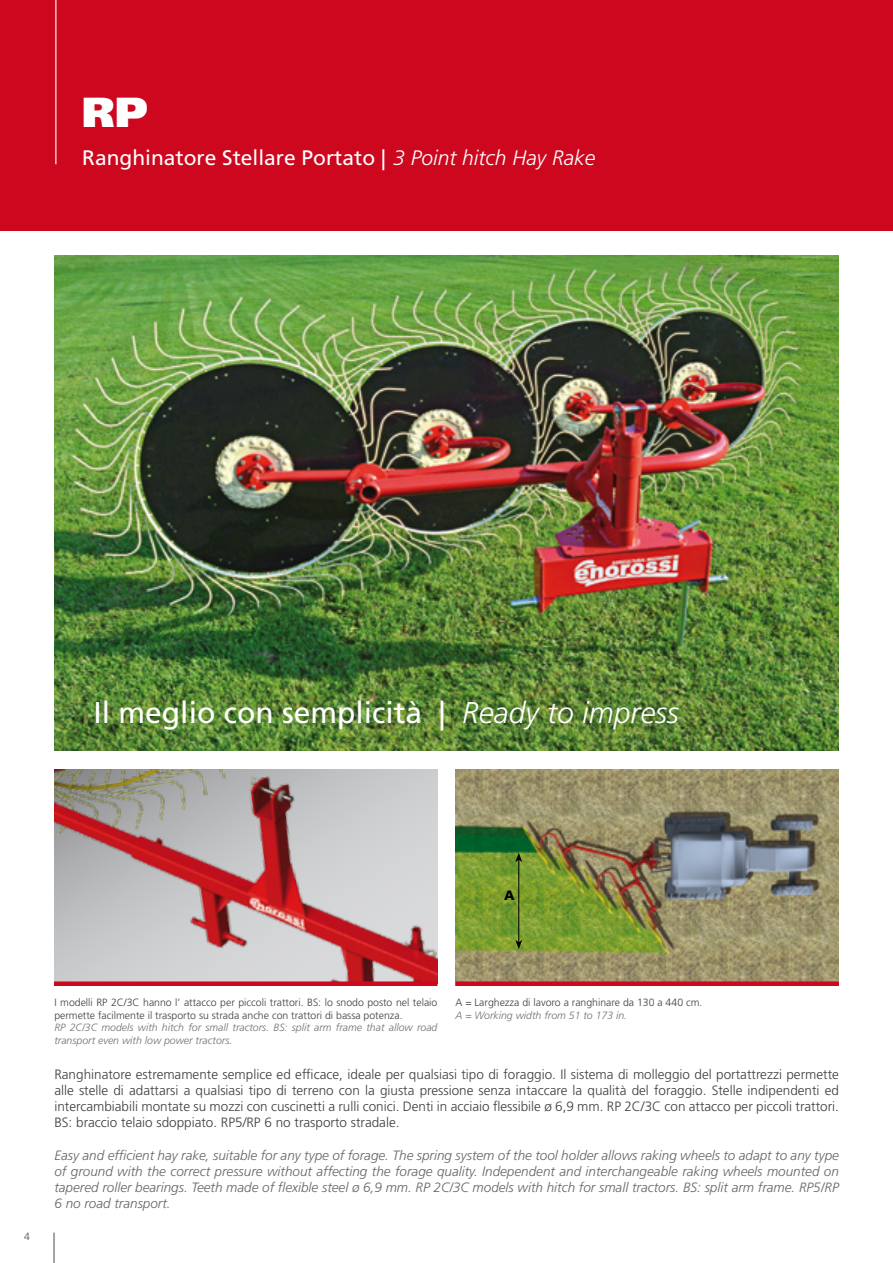
<style>
.page{position:relative;width:893px;height:1263px;background:#fff}
.page>*{position:absolute;margin:0;border:0;box-sizing:border-box;transform-origin:0 0}
.t1{font:900 42px "Frutiger LT Std";color:#fff}
.t2{font:30px "Frutiger LT Std";color:#fff}
.t3{font:21px "Frutiger LT Std";color:#fff}
.t4{font:300 13.5px/16.2px "Frutiger LT Std";color:#3e3d40;text-align:justify}
.t5{font:italic 300 13.5px/16.2px "Frutiger LT Std";color:#646567;text-align:justify}
.t6{font:900 13.5px "Frutiger LT Std";color:#000}
.t7{font:300 10.5px/12.6px "Frutiger LT Std";color:#3e3d40}
.t8{font:italic 300 10.5px/12.6px "Frutiger LT Std";color:#707172}
.t9{font:300 10.5px "Frutiger LT Std";color:#4b4b4d}
.s1{font-weight:300;font-style:italic}
</style>
<div class="page">
<hr style="left:54px;top:1232px;width:1px;height:31px;background:#4b4b4d">
<img style="left:54px;top:769px;width:383px;height:212px">
<div style="left:0;top:0;width:893px;height:231px;background:#cd071e"></div>
<hr style="left:55px;top:0;width:1px;height:164px;background:#fff">
<img style="left:54px;top:255px;width:785px;height:495px">
<img style="left:455px;top:769px;width:384px;height:212px">
<div style="left:455px;top:981px;width:384px;height:5px;background:#cd071e"></div>
<div style="left:54px;top:981px;width:383px;height:5px;background:#cd071e"></div>
<hr style="left:518px;top:860px;width:1px;height:82px;background:#000">
<svg style="left:515px;top:853px;width:7px;height:9px"></svg>
<svg style="left:515px;top:940px;width:7px;height:9px"></svg>
<h1 class="t1" style="left:82px;top:87px;width:68px">RP</h1>
<h3 class="t3" style="left:82px;top:145px;width:515px">Ranghinatore Stellare Portato | <span class="s1">3 Point hitch Hay Rake</span></h3>
<h2 class="t2" style="left:94px;top:694px;width:587px">Il meglio con semplicità | <span class="s1">Ready to impress</span></h2>
<p class="t6" style="left:504px;top:887px;width:12px">A</p>
<p class="t9" style="left:24px;top:1230px;width:7px">4</p>
<p class="t7" style="left:54px;top:996px;width:384px">I modelli RP 2C/3C hanno l’ attacco per piccoli trattori. BS: lo snodo posto nel telaio permette facilmente il trasporto su strada anche con trattori di bassa potenza.</p>
<p class="t8" style="left:54px;top:1021px;width:384px">RP 2C/3C models with hitch for small tractors. BS: split arm frame that allow road transport even with low power tractors.</p>
<p class="t4" style="left:54px;top:1066px;width:786px">Ranghinatore estremamente semplice ed efficace, ideale per qualsiasi tipo di foraggio. Il sistema di molleggio del portattrezzi permette alle stelle di adattarsi a qualsiasi tipo di terreno con la giusta pressione senza intaccare la qualità del foraggio. Stelle indipendenti ed intercambiabili montate su mozzi con cuscinetti a rulli conici. Denti in acciaio flessibile ø 6,9 mm. RP 2C/3C con attacco per piccoli trattori.<br>BS: braccio telaio sdoppiato. RP5/RP 6 no trasporto stradale.</p>
<p class="t5" style="left:54px;top:1147px;width:786px">Easy and efficient hay rake, suitable for any type of forage. The spring system of the tool holder allows raking wheels to adapt to any type of ground with the correct pressure without affecting the forage quality. Independent and interchangeable raking wheels mounted on tapered roller bearings. Teeth made of flexible steel ø 6,9 mm. RP 2C/3C models with hitch for small tractors. BS: split arm frame. RP5/RP 6 no road transport.</p>
<p class="t7" style="left:455px;top:996px;width:248px">A = Larghezza di lavoro a ranghinare da 130 a 440 cm.</p>
<p class="t8" style="left:455px;top:1009px;width:173px">A = Working width from 51 to 173 in.</p>
</div>
